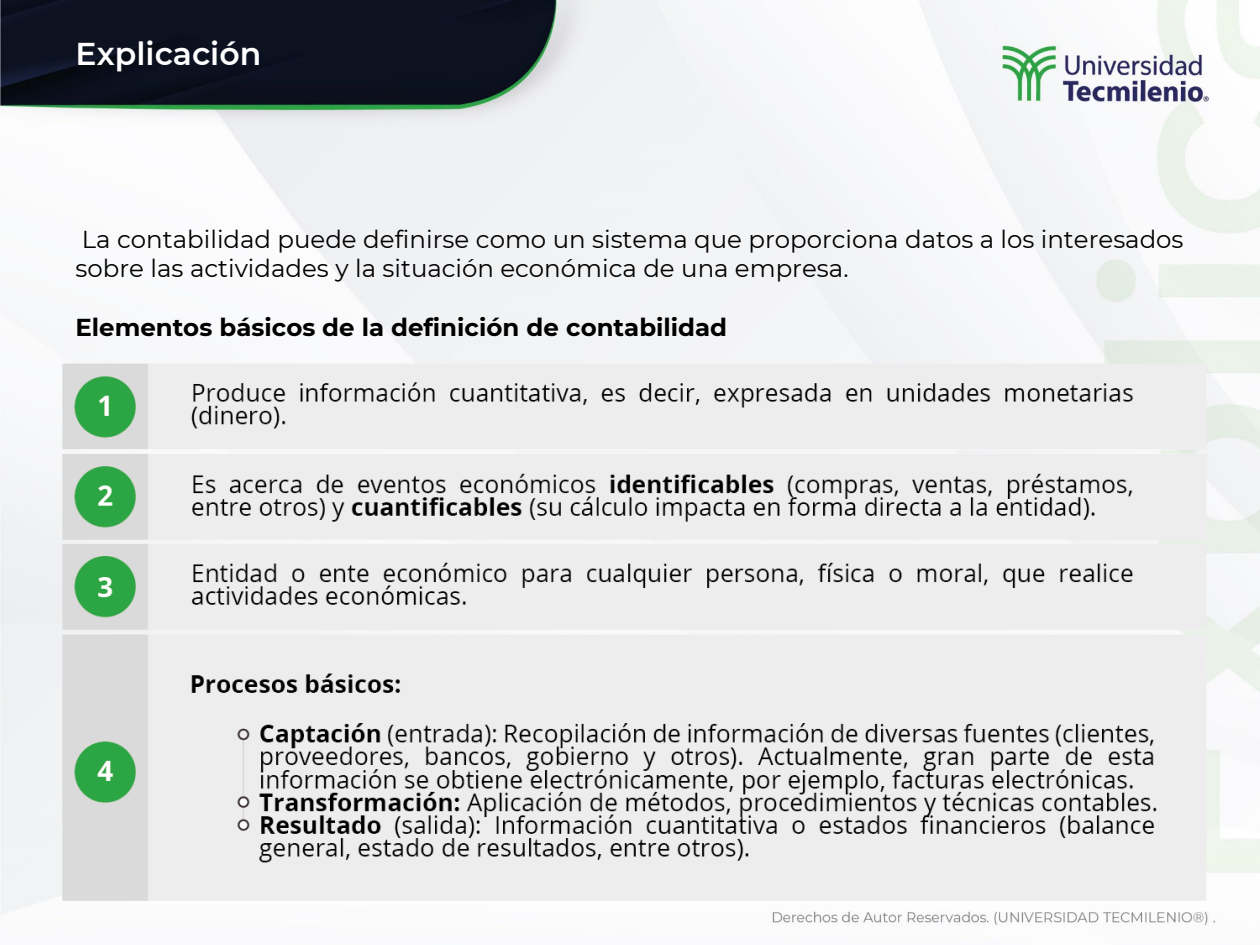
<style>
.page{position:relative;width:1260px;height:945px;background:#fff}
.page>*{position:absolute;margin:0;border:0;box-sizing:border-box;transform-origin:0 0}
.t1{font:600 31.5px "Montserrat";color:#fff}
.t2{font:24.5px/29.4px "Montserrat";color:#000}
.t3{font:700 24.5px "Montserrat";color:#000}
</style>
<div class="page">
<img style="left:0;top:0;width:1260px;height:926px">
<img style="left:62px;top:363px;width:1145px;height:537px">
<p class="t1" style="left:76px;top:32px;width:187px">Explicación</p>
<h1 class="t2" style="left:76px;top:223px;width:1109px">La contabilidad puede definirse como un sistema que proporciona datos a los interesados sobre las actividades y la situación económica de una empresa.</h1>
<h1 class="t3" style="left:76px;top:309px;width:653px">Elementos básicos de la definición de contabilidad</h1>
</div>
